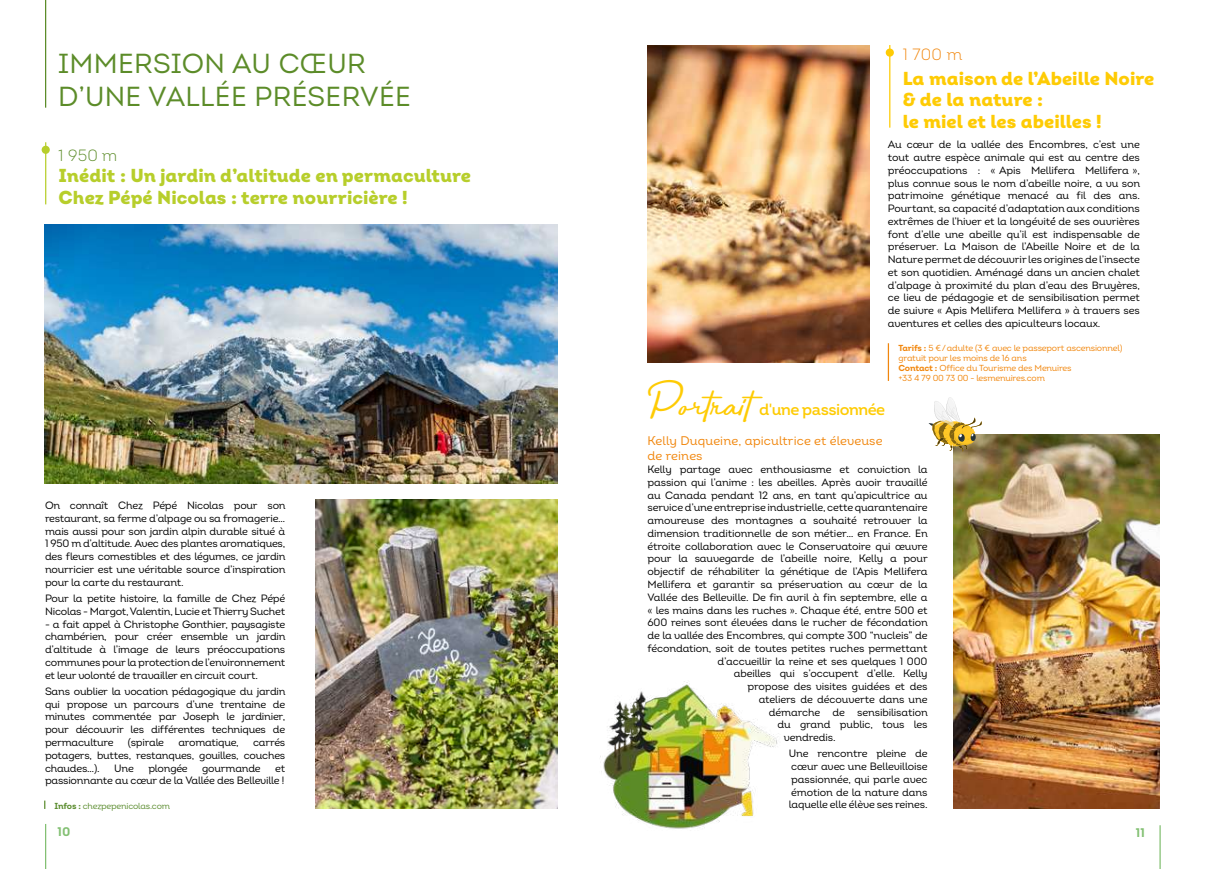
<style>
.page{position:relative;width:1205px;height:869px;background:#fff}
.page>*{position:absolute;margin:0;border:0;box-sizing:border-box;transform-origin:0 0}
.t1{font:48.75px "Bahagia";color:#fecb04}
.t2{font:27.5px/33px "Intro Regular Alt";letter-spacing:.01em;color:#5c8c29}
.t3{font:18.75px/21.2px "Intro Black Alt";color:#b7ce2b}
.t4{font:18.75px/21.2px "Intro Black Alt";color:#fecb04}
.t5{font:600 16.25px "Intro";letter-spacing:-.03em;color:#fecb04}
.t6{font:300 16.25px "Intro";color:#5c8c29}
.t7{font:16.25px "Intro Light Alt";color:#f1860c}
.t8{font:12.5px/15px "Intro Regular Alt";letter-spacing:.01em;color:#f1860c}
.t9{font:12.5px "Intro Bold Alt";color:#83c073}
.t10{font:10.62px/12.8px "Intro Regular Alt";letter-spacing:-.01em;color:#000;text-align:justify}
.t11{font:8.75px/10px "Intro Regular Alt";letter-spacing:-.02em;color:#f1860c}
.t12{font:8.75px "Intro Regular Alt";letter-spacing:-.02em;color:#5c8d30}
.s1{font-family:"Intro Bold Alt"}
</style>
<div class="page">
<hr style="left:45px;top:823px;width:1px;height:45px;background:#83c073">
<hr style="left:1159px;top:824px;width:1px;height:44px;background:#83c073">
<hr style="left:45px;top:0;width:1px;height:108px;background:#5c8c29">
<hr style="left:45px;top:142px;width:1px;height:62px;background:#b7ce2b">
<div style="left:42px;top:146px;width:8px;height:8px;background:#b7ce2b;border-radius:50%"></div>
<img style="left:45px;top:225px;width:512px;height:258px">
<img style="left:315px;top:499px;width:242px;height:309px">
<hr style="left:889px;top:45px;width:1px;height:83px;background:#fecb04">
<div style="left:886px;top:48px;width:8px;height:9px;background:#fecb04;border-radius:50%"></div>
<hr style="left:888px;top:343px;width:1px;height:38px;background:#f1860c">
<img style="left:953px;top:434px;width:207px;height:374px">
<svg style="left:928px;top:397px;width:54px;height:55px"></svg>
<img style="left:600px;top:681px;width:179px;height:148px">
<img style="left:647px;top:45px;width:222px;height:318px">
<h2 class="t2" style="left:58px;top:46px;width:354px">IMMERSION AU CŒUR<br>D’UNE VALLÉE PRÉSERVÉE</h2>
<h3 class="t6" style="left:59px;top:146px;width:60px">1 950 m</h3>
<h3 class="t3" style="left:59px;top:165px;width:414px">Inédit : Un jardin d’altitude en permaculture<br>Chez Pépé Nicolas : terre nourricière !</h3>
<p class="t10" style="left:45px;top:499px;width:242px">On connaît Chez Pépé Nicolas pour son restaurant, sa ferme d’alpage ou sa fromagerie… mais aussi pour son jardin alpin durable situé à 1 950 m d’altitude. Avec des plantes aromatiques, des fleurs comestibles et des légumes, ce jardin nourricier est une véritable source d’inspiration pour la carte du restaurant.</p>
<p class="t10" style="left:45px;top:591px;width:242px">Pour la petite histoire, la famille de Chez Pépé<br>Nicolas - Margot, Valentin, Lucie et Thierry Suchet</p>
<p class="t10" style="left:45px;top:617px;width:242px">- a fait appel à Christophe Gonthier, paysagiste chambérien, pour créer ensemble un jardin d’altitude à l’image de leurs préoccupations communes pour la protection de l’environnement et leur volonté de travailler en circuit court.</p>
<p class="t10" style="left:45px;top:684px;width:242px">Sans oublier la vocation pédagogique du jardin qui propose un parcours d’une trentaine de minutes commentée par Joseph le jardinier, pour découvrir les différentes techniques de permaculture</p>
<p class="t10" style="left:128px;top:735px;width:38px">(spirale</p>
<p class="t10" style="left:178px;top:735px;width:62px">aromatique,</p>
<p class="t10" style="left:45px;top:735px;width:242px;text-indent:208px">carrés potagers, buttes, restanques, gouilles, couches chaudes…).</p>
<p class="t10" style="left:114px;top:761px;width:21px">Une</p>
<p class="t10" style="left:148px;top:761px;width:41px">plongée</p>
<p class="t10" style="left:202px;top:761px;width:60px">gourmande</p>
<p class="t10" style="left:45px;top:761px;width:242px;text-align:right">et<br>passionnante au cœur de la Vallée des Belleville !</p>
<p class="t12" style="left:55px;top:800px;width:117px"><span class="s1">Infos :</span> chezpepenicolas.com</p>
<h3 class="t7" style="left:903px;top:45px;width:61px">1 700 m</h3>
<h3 class="t4" style="left:903px;top:68px;width:253px">La maison de l’Abeille Noire &amp; de la nature :<br>le miel et les abeilles !</h3>
<p class="t10" style="left:888px;top:138px;width:254px">Au cœur de la vallée des Encombres, c’est une tout autre espèce animale qui est au centre des préoccupations : « Apis Mellifera Mellifera », plus connue sous le nom d’abeille noire, a vu son patrimoine génétique menacé au fil des ans.<br>Pourtant, sa capacité d’adaptation aux conditions extrêmes de l’hiver et la longévité́ de ses ouvrières font d’elle une abeille qu’il est indispensable de préserver. La Maison de l’Abeille Noire et de la Nature permet de découvrir les origines de l’insecte et son quotidien. Aménagé dans un ancien chalet d’alpage à proximité du plan d’eau des Bruyères, ce lieu de pédagogie et de sensibilisation permet de suivre « Apis Mellifera Mellifera » à travers ses aventures et celles des apiculteurs locaux.</p>
<h1 class="t1" style="left:647px;top:369px;width:104px">Portrait</h1>
<h3 class="t5" style="left:759px;top:399px;width:127px">d'une passionnée</h3>
<p class="t11" style="left:898px;top:343px;width:225px"><span class="s1">Tarifs :</span> 5 €/adulte (3 € avec le passeport ascensionnel) gratuit pour les moins de 16 ans<br><span class="s1">Contact :</span> Office du Tourisme des Menuires<br>+33 4 79 00 73 00 - lesmenuires.com</p>
<p class="t8" style="left:647px;top:433px;width:236px">Kelly Duqueine, apicultrice et éleveuse de reines</p>
<p class="t10" style="left:647px;top:463px;width:282px">Kelly partage avec enthousiasme et conviction la</p>
<p class="t10" style="left:647px;top:475px;width:282px">passion qui l’anime : les abeilles. Après avoir travaillé</p>
<p class="t10" style="left:647px;top:488px;width:281px">au Canada pendant 12 ans, en tant qu’apicultrice au</p>
<p class="t10" style="left:647px;top:501px;width:281px">service d’une entreprise industrielle, cette quarantenaire</p>
<p class="t10" style="left:647px;top:514px;width:281px">amoureuse des montagnes a souhaité retrouver la</p>
<p class="t10" style="left:647px;top:526px;width:282px">dimension traditionnelle de son métier… en France. En</p>
<p class="t10" style="left:647px;top:539px;width:282px">étroite collaboration avec le Conservatoire qui œuvre</p>
<p class="t10" style="left:647px;top:552px;width:282px">pour la sauvegarde de l’abeille noire, Kelly a pour</p>
<p class="t10" style="left:647px;top:565px;width:281px">objectif de réhabiliter la génétique de l’Apis Mellifera</p>
<p class="t10" style="left:647px;top:577px;width:282px">Mellifera et garantir sa préservation au cœur de la</p>
<p class="t10" style="left:647px;top:590px;width:282px">Vallée des Belleville. De fin avril à fin septembre, elle a</p>
<p class="t10" style="left:647px;top:603px;width:281px">« les mains dans les ruches ». Chaque été, entre 500 et</p>
<p class="t10" style="left:647px;top:616px;width:282px">600 reines sont élevées dans le rucher de fécondation</p>
<p class="t10" style="left:647px;top:628px;width:281px">de la vallée des Encombres, qui compte 300 “nucleis” de</p>
<p class="t10" style="left:647px;top:641px;width:281px">fécondation, soit de toutes petites ruches permettant</p>
<p class="t10" style="left:717px;top:654px;width:212px">d’accueillir la reine et ses quelques 1 000</p>
<p class="t10" style="left:734px;top:667px;width:195px">abeilles qui s’occupent d’elle. Kelly</p>
<p class="t10" style="left:747px;top:679px;width:181px">propose des visites guidées et des</p>
<p class="t10" style="left:759px;top:692px;width:170px">ateliers de découverte dans une</p>
<p class="t10" style="left:769px;top:705px;width:161px">démarche de sensibilisation</p>
<p class="t10" style="left:777px;top:718px;width:151px">du grand public, tous les</p>
<p class="t10" style="left:784px;top:730px;width:53px">vendredis.</p>
<p class="t10" style="left:789px;top:747px;width:140px">Une rencontre pleine de cœur avec une Bellevilloise passionnée, qui parle avec émotion de la nature dans laquelle elle élève ses reines.</p>
<p class="t9" style="left:58px;top:823px;width:14px">10</p>
<p class="t9" style="left:1136px;top:824px;width:10px">11</p>
</div>
